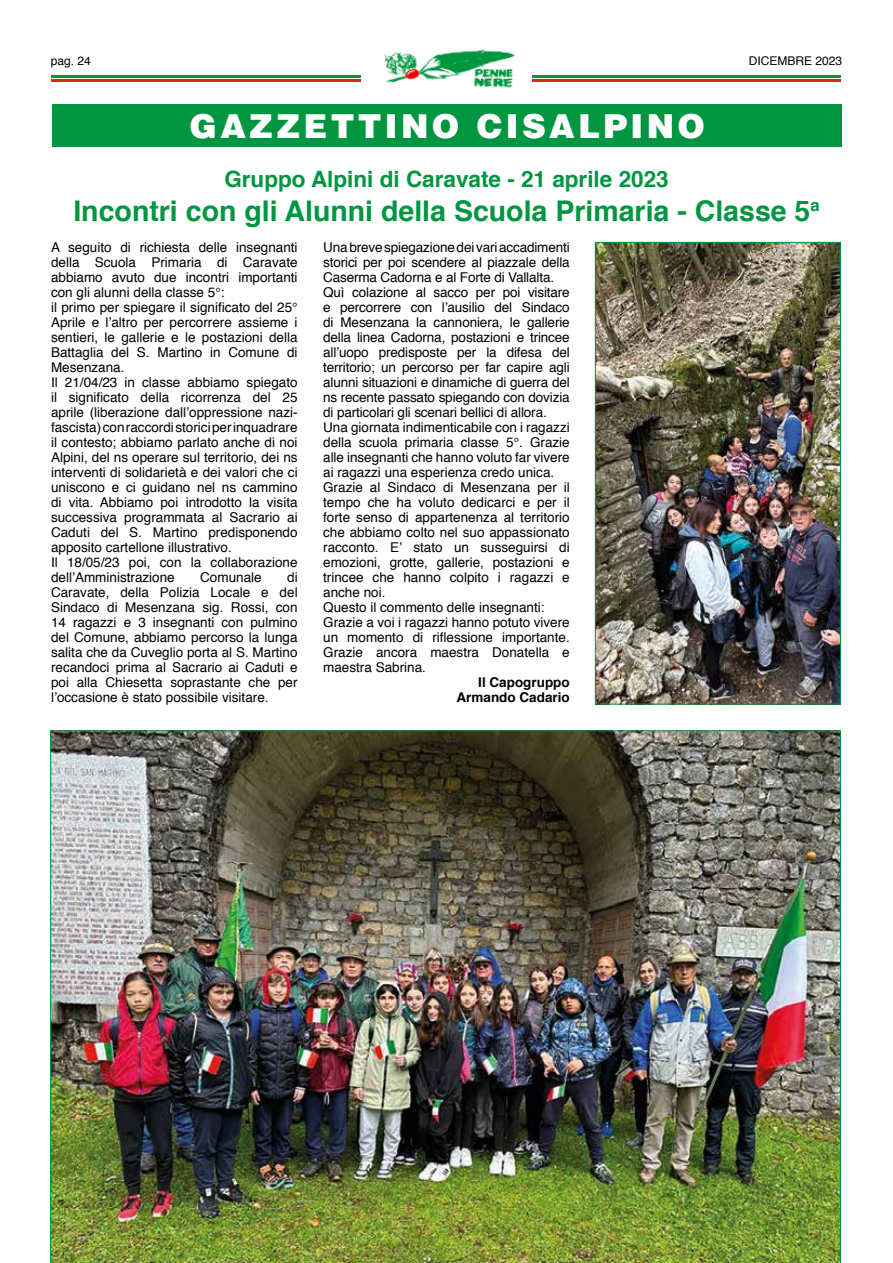
<style>
.page{position:relative;width:893px;height:1263px;background:#fff}
.page>*{position:absolute;margin:0;border:0;box-sizing:border-box;transform-origin:0 0}
.t1{font:900 33px "Helvetica";letter-spacing:.1em;color:#fff}
.t2{font:700 28.5px "Helvetica";color:#009641}
.t3{font:700 22.5px "Helvetica";color:#009641}
.t4{font:13.5px/15px "Helvetica";color:#000}
.t5{font:700 13.5px/15px "Helvetica";color:#000;text-align:right}
.t6{font:12px "Helvetica";color:#000}
</style>
<div class="page">
<hr style="left:531px;top:80px;width:310px;height:2px;background:#e22416">
<hr style="left:531px;top:75px;width:310px;height:3px;background:#00943e">
<hr style="left:51px;top:80px;width:310px;height:2px;background:#e22416">
<hr style="left:51px;top:75px;width:310px;height:3px;background:#00943e">
<img style="left:384px;top:49px;width:148px;height:39px">
<div style="left:53px;top:104px;width:789px;height:42px;background:#009641"></div>
<img style="left:50px;top:730px;width:791px;height:533px">
<img style="left:597px;top:244px;width:242px;height:458px">
<div style="left:595px;top:242px;width:246px;height:462px;border:1px solid #009641"></div>
<p class="t6" style="left:51px;top:52px;width:42px">pag. 24</p>
<p class="t6" style="left:749px;top:52px;width:95px">DICEMBRE 2023</p>
<h1 class="t1" style="left:190px;top:105px;width:517px">GAZZETTINO CISALPINO</h1>
<h3 class="t3" style="left:224px;top:161px;width:446px">Gruppo Alpini di Caravate - 21 aprile 2023</h3>
<h2 class="t2" style="left:73px;top:188px;width:748px">Incontri con gli Alunni della Scuola Primaria - Classe 5<sup>a</sup></h2>
<p class="t4" style="left:51px;top:240px;width:248px">A seguito di richiesta delle insegnanti della Scuola Primaria di Caravate abbiamo avuto due incontri importanti con gli alunni della classe 5°:<br>il primo per spiegare il significato del 25° Aprile e l’altro per percorrere assieme i sentieri, le gallerie e le postazioni della Battaglia del S. Martino in Comune di Mesenzana.<br>Il 21/04/23 in classe abbiamo spiegato il significato della ricorrenza del 25 aprile (liberazione dall’oppressione nazi&shy;fascista)conraccordistoriciperinquadrare il contesto; abbiamo parlato anche di noi Alpini, del ns operare sul territorio, dei ns interventi di solidarietà e dei valori che ci uniscono e ci guidano nel ns cammino di vita. Abbiamo poi introdotto la visita successiva programmata al Sacrario ai Caduti del S. Martino predisponendo apposito cartellone illustrativo.<br>Il 18/05/23 poi, con la collaborazione dell’Amministrazione</p>
<p class="t4" style="left:323px;top:241px;width:248px">Una breve spiegazione dei vari accadimenti storici per poi scendere al piazzale della Caserma Cadorna e al Forte di Vallalta.<br>Quì colazione al sacco per poi visitare e percorrere con l’ausilio del Sindaco di Mesenzana la cannoniera, le gallerie della linea Cadorna, postazioni e trincee all’uopo predisposte per la difesa del territorio; un percorso per far capire agli alunni situazioni e dinamiche di guerra del ns recente passato spiegando con dovizia di particolari gli scenari bellici di allora.<br>Una giornata indimenticabile con i ragazzi della scuola primaria classe 5°. Grazie alle insegnanti che hanno voluto far vivere ai ragazzi una esperienza credo unica.<br>Grazie al Sindaco di Mesenzana per il tempo che ha voluto dedicarci e per il forte senso di appartenenza al territorio che abbiamo colto nel suo appassionato racconto. E’ stato un susseguirsi di emozioni, grotte, gallerie, postazioni e trincee che hanno colpito i ragazzi e anche noi.<br>Questo il commento delle insegnanti:<br>Grazie a voi i ragazzi hanno potuto vivere un momento di riflessione importante.<br>Grazie ancora maestra Donatella e maestra Sabrina.</p>
<p class="t5" style="left:456px;top:675px;width:115px">Il Capogruppo<br>Armando Cadario</p>
<p class="t4" style="left:200px;top:570px;width:63px">Comunale</p>
<p class="t4" style="left:51px;top:570px;width:248px;text-align:justify;text-indent:236px">di Caravate, della Polizia Locale e del Sindaco di Mesenzana sig. Rossi, con 14 ragazzi e 3 insegnanti con pulmino del Comune, abbiamo percorso la lunga salita che da Cuveglio porta al S. Martino recandoci prima al Sacrario ai Caduti e poi alla Chiesetta soprastante che per l’occasione è stato possibile visitare.</p>
</div>
